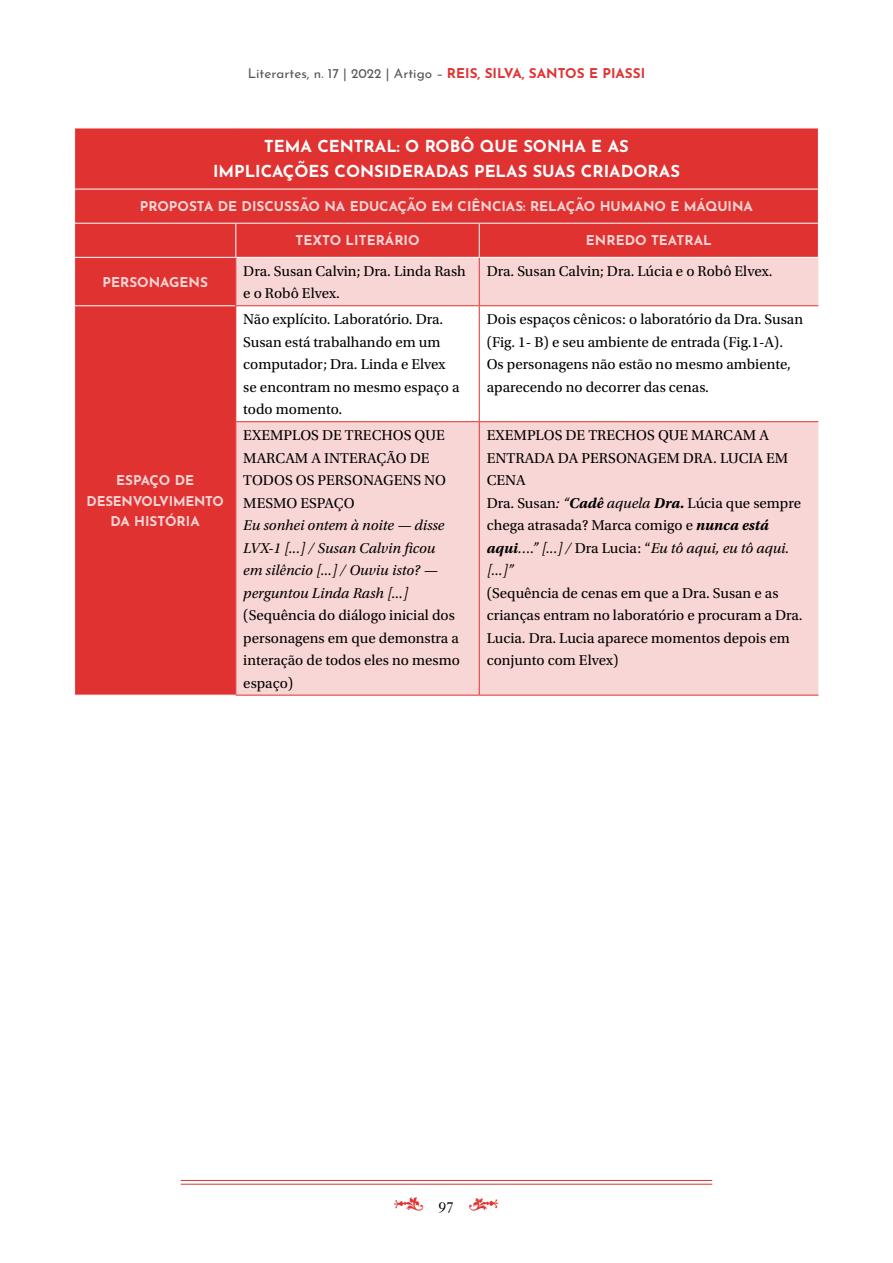
<style>
.page{position:relative;width:893px;height:1263px;background:#fff}
.page>*{position:absolute;margin:0;border:0;box-sizing:border-box;transform-origin:0 0}
.t1{font:700 16.5px/24.8px "Josefin Sans";color:#fff;text-align:center}
.t2{font:15px/22.5px "Utopia Std";color:#000}
.t3{font:italic 15px/22.5px "Utopia Std";color:#000}
.t4{font:15px "Janson Text Roman SC";color:#000}
.t5{font:700 13.5px/20.2px "Josefin Sans";color:#f9d6d6;text-align:center}
.t6{font:13.5px "Josefin Sans";color:#575756}
.s1{font-style:inherit}
.s2{font-weight:700;color:#e13232}
.s3{font-style:italic}
.s4{font-weight:700;font-style:italic}
</style>
<div class="page">
<hr style="left:181px;top:1180px;width:531px;height:1px;background:#e13232">
<hr style="left:181px;top:1184px;width:531px;height:1px;background:#e13232">
<div style="left:75px;top:129px;width:743px;height:566px;background:#e13232"></div>
<svg style="left:236px;top:258px;width:582px;height:437px;fill:#f9d6d6"></svg>
<hr style="left:479px;top:224px;width:1px;height:33px;background:#fff">
<hr style="left:74px;top:305px;width:161px;height:1px;background:#fff">
<hr style="left:479px;top:258px;width:1px;height:47px;background:#e13232">
<hr style="left:236px;top:305px;width:243px;height:1px;background:#e13232">
<hr style="left:479px;top:305px;width:339px;height:1px;background:#e13232">
<hr style="left:479px;top:306px;width:1px;height:115px;background:#e13232">
<hr style="left:236px;top:421px;width:243px;height:1px;background:#e13232">
<hr style="left:479px;top:421px;width:339px;height:1px;background:#e13232">
<hr style="left:479px;top:422px;width:1px;height:273px;background:#e13232">
<hr style="left:74px;top:257px;width:162px;height:1px;background:#fff">
<hr style="left:236px;top:257px;width:243px;height:1px;background:#fff">
<hr style="left:479px;top:257px;width:340px;height:1px;background:#fff">
<hr style="left:74px;top:223px;width:162px;height:1px;background:#fff">
<hr style="left:236px;top:223px;width:243px;height:1px;background:#fff">
<hr style="left:479px;top:223px;width:340px;height:1px;background:#fff">
<hr style="left:235px;top:224px;width:1px;height:33px;background:#fff">
<hr style="left:235px;top:258px;width:1px;height:48px;background:#e13232">
<hr style="left:235px;top:306px;width:1px;height:116px;background:#e13232">
<hr style="left:235px;top:422px;width:1px;height:273px;background:#e13232">
<hr style="left:236px;top:695px;width:243px;height:1px;background:#e13232">
<hr style="left:479px;top:695px;width:339px;height:1px;background:#e13232">
<hr style="left:74px;top:189px;width:162px;height:1px;background:#fff">
<hr style="left:236px;top:189px;width:243px;height:1px;background:#fff">
<hr style="left:479px;top:189px;width:340px;height:1px;background:#fff">
<p class="t6" style="left:248px;top:62px;width:399px">Literartes, n. 17 | <span class="s1">2022</span> | Artigo – <span class="s2">REIS, SILVA, SANTOS E PIASSI</span></p>
<p class="t1" style="left:213px;top:132px;width:468px">TEMA CENTRAL: O ROBÔ QUE SONHA E AS<br>IMPLICAÇÕES CONSIDERADAS PELAS SUAS CRIADORAS</p>
<p class="t5" style="left:140px;top:194px;width:615px">PROPOSTA DE DISCUSSÃO NA EDUCAÇÃO EM CIÊNCIAS: RELAÇÃO HUMANO E MÁQUINA</p>
<p class="t5" style="left:295px;top:228px;width:126px">TEXTO LITERÁRIO</p>
<p class="t5" style="left:586px;top:228px;width:127px">ENREDO TEATRAL</p>
<p class="t5" style="left:103px;top:270px;width:107px">PERSONAGENS</p>
<p class="t2" style="left:243px;top:260px;width:224px">Dra. Susan Calvin; Dra. Linda Rash e o Robô Elvex.</p>
<p class="t2" style="left:487px;top:260px;width:287px">Dra. Susan Calvin; Dra. Lúcia e o Robô Elvex.</p>
<p class="t5" style="left:87px;top:468px;width:139px">ESPAÇO DE<br>DESENVOLVIMENTO<br>DA HISTÓRIA</p>
<p class="t2" style="left:243px;top:308px;width:218px">Não explícito. Laboratório. Dra.<br>Susan está trabalhando em um computador; Dra. Linda e Elvex se encontram no mesmo espaço a todo momento.</p>
<p class="t2" style="left:487px;top:308px;width:318px">Dois espaços cênicos: o laboratório da Dra. Susan (Fig. 1- B) e seu ambiente de entrada (Fig.1-A).<br>Os personagens não estão no mesmo ambiente, aparecendo no decorrer das cenas.</p>
<p class="t2" style="left:243px;top:424px;width:204px">EXEMPLOS DE TRECHOS QUE<br>MARCAM A INTERAÇÃO DE<br>TODOS OS PERSONAGENS NO<br>MESMO ESPAÇO</p>
<p class="t3" style="left:243px;top:514px;width:203px">Eu sonhei ontem à noite — disse<br>LVX-1 [...] / Susan Calvin ficou em silêncio [...] / Ouviu isto? — perguntou Linda Rash [...]</p>
<p class="t2" style="left:243px;top:604px;width:218px">(Sequência do diálogo inicial dos personagens em que demonstra a interação de todos eles no mesmo espaço)</p>
<p class="t2" style="left:487px;top:424px;width:316px">EXEMPLOS DE TRECHOS QUE MARCAM A<br>ENTRADA DA PERSONAGEM DRA. LUCIA EM<br>CENA<br>Dra. Susan<span class="s3">: “</span><span class="s4">Cadê</span> <span class="s3">aquela</span> <span class="s4">Dra.</span> Lúcia que sempre chega atrasada? Marca comigo e <span class="s4">nunca está aqui</span><span class="s3">….” [...] /</span> Dra Lucia: “<span class="s3">Eu tô aqui, eu tô aqui. [...]”</span></p>
<p class="t2" style="left:487px;top:582px;width:317px">(Sequência de cenas em que a Dra. Susan e as crianças entram no laboratório e procuram a Dra.<br>Lucia. Dra. Lucia aparece momentos depois em conjunto com Elvex)</p>
<p class="t4" style="left:438px;top:1194px;width:17px">97</p>
</div>
